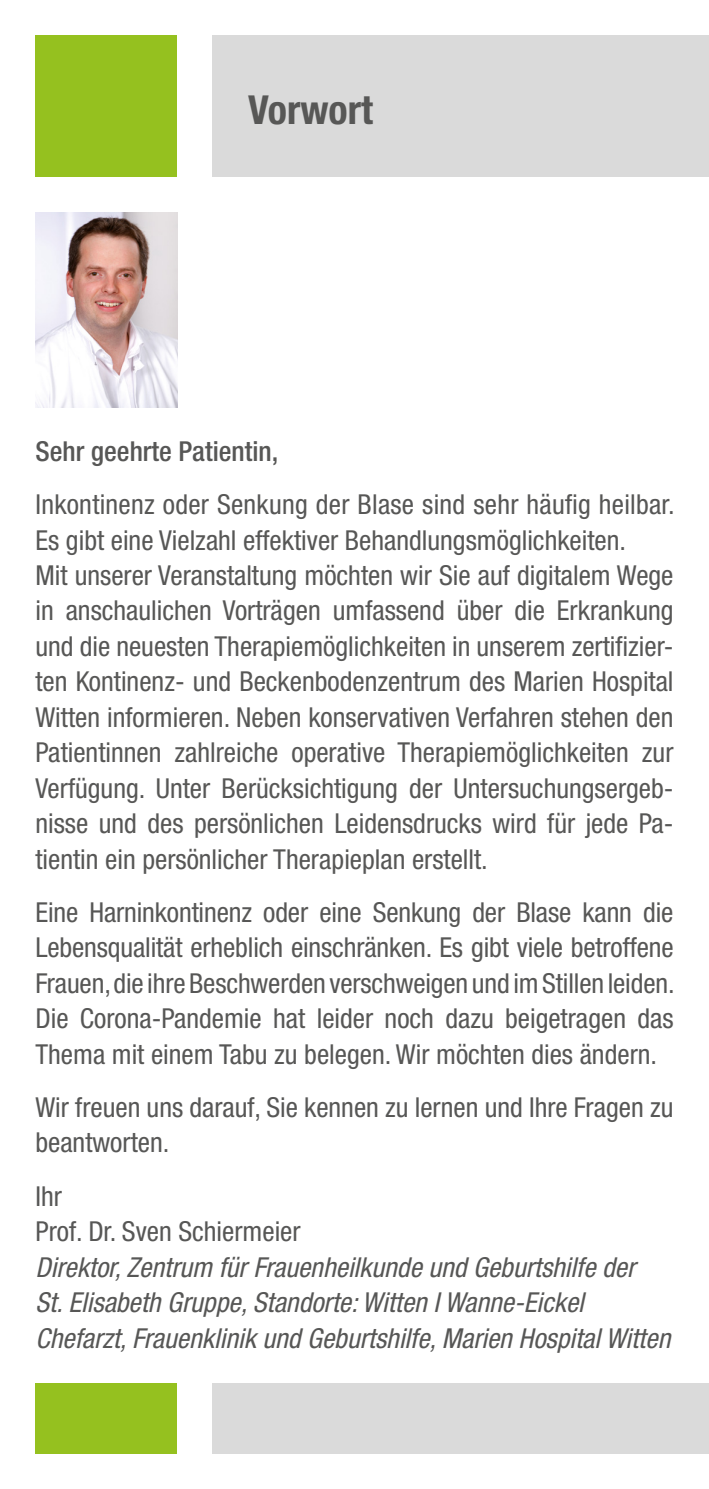
<style>
.page{position:relative;width:709px;height:1489px;background:#fff}
.page>*{position:absolute;margin:0;border:0;box-sizing:border-box;transform-origin:0 0}
.t1{font:700 condensed 50px "Helvetica Neue LT Std";color:#575756}
.t2{font:condensed 27.5px/35.5px "Helvetica Neue LT Std";color:#575756}
.t3{font:italic condensed 27.5px/35.5px "Helvetica Neue LT Std";color:#575756}
.t4{font:500 condensed 27.5px "Helvetica Neue LT Std";color:#575756}
</style>
<div class="page">
<div style="left:35px;top:36px;width:142px;height:141px;background:#95c11f"></div>
<div style="left:35px;top:1382px;width:142px;height:71px;background:#95c11f"></div>
<div style="left:213px;top:36px;width:496px;height:141px;background:#dadada"></div>
<div style="left:213px;top:1382px;width:496px;height:71px;background:#dadada"></div>
<img style="left:35px;top:213px;width:142px;height:195px">
<h1 class="t1" style="left:248px;top:76px;width:158px">Vorwort</h1>
<p class="t4" style="left:35px;top:435px;width:244px">Sehr geehrte Patientin,</p>
<p class="t2" style="left:35px;top:486px;width:640px">Inkontinenz oder Senkung der Blase sind sehr häufig heilbar.<br>Es gibt eine Vielzahl effektiver Behandlungsmöglichkeiten.<br>Mit unserer Veranstaltung möchten wir Sie auf digitalem Wege in anschaulichen Vorträgen umfassend über die Erkrankung und die neuesten Therapiemöglichkeiten in unserem zertifizier&shy;ten Kontinenz- und Beckenbodenzentrum des Marien Hospital Witten informieren. Neben konservativen Verfahren stehen den Patientinnen zahlreiche operative Therapiemöglichkeiten zur Verfügung. Unter Berücksichtigung der Untersuchungsergeb&shy;nisse und des persönlichen Leidensdrucks wird für jede Pa&shy;tientin ein persönlicher Therapieplan erstellt.</p>
<p class="t2" style="left:35px;top:894px;width:640px;text-align:justify">Eine Harninkontinenz oder eine Senkung der Blase kann die Lebensqualität erheblich einschränken. Es gibt viele betroffene Frauen, die ihre Beschwerden verschweigen und im Stillen leiden.<br>Die Corona-Pandemie hat leider noch dazu beigetragen das Thema mit einem Tabu zu belegen. Wir möchten dies ändern.</p>
<p class="t2" style="left:35px;top:1089px;width:639px">Wir freuen uns darauf, Sie kennen zu lernen und Ihre Fragen zu beantworten.</p>
<p class="t2" style="left:35px;top:1177px;width:267px">Ihr<br>Prof. Dr. Sven Schiermeier</p>
<p class="t3" style="left:35px;top:1249px;width:636px">Direktor, Zentrum für Frauenheilkunde und Geburtshilfe der<br>St. Elisabeth Gruppe, Standorte: Witten I Wanne-Eickel<br>Chefarzt, Frauenklinik und Geburtshilfe, Marien Hospital Witten</p>
</div>
